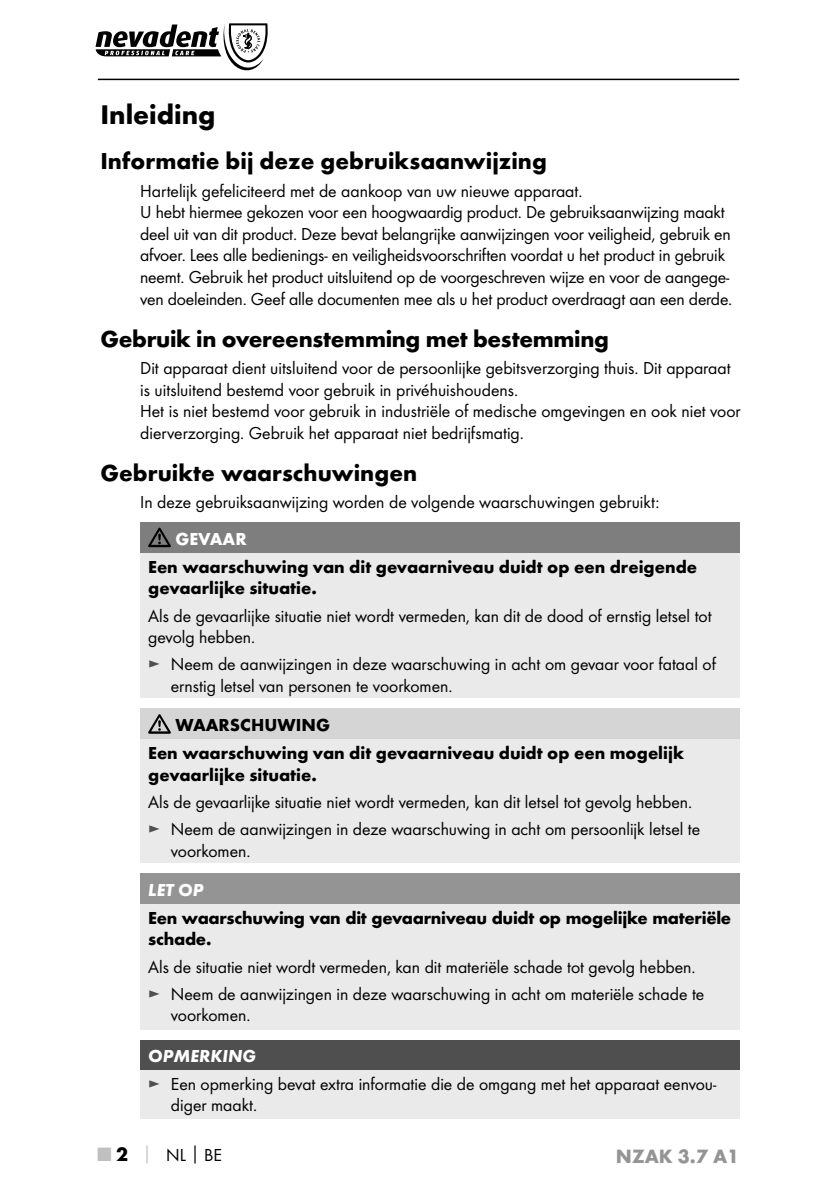
<style>
.page{position:relative;width:840px;height:1191px;background:#fff}
.page>*{position:absolute;margin:0;border:0;box-sizing:border-box;transform-origin:0 0}
.t1{font:700 28px "Futura";color:#000}
.t2{font:700 24px "Futura";color:#000}
.t3{font:700 20px "Futura";color:#949494}
.t4{font:18px/21.6px "Futura Boo";color:#000}
.t5{font:700 18px/21.6px "Futura";color:#000}
.t6{font:italic 700 18px "Futura";color:#fff}
.t7{font:700 18px "Futura";color:#fff}
.s1{color:#4f4f4f}
.s2{font-family:"Futura";font-weight:700;font-size:20px;color:#c0c0c0}
.s3{font-family:"Futura";font-weight:700;font-size:20px}
.s4{color:#c0c0c0}
</style>
<div class="page">
<hr style="left:98px;top:79px;width:640px;height:1px;background:#000">
<svg style="left:95px;top:23px;width:172px;height:47px"></svg>
<div style="left:140px;top:522px;width:598px;height:31px;background:#7e7e7e"></div>
<div style="left:140px;top:553px;width:598px;height:144px;background:#eaeaea"></div>
<svg style="left:148px;top:527px;width:23px;height:20px"></svg>
<div style="left:140px;top:708px;width:598px;height:31px;background:#d5d5d5"></div>
<div style="left:140px;top:739px;width:598px;height:123px;background:#eaeaea"></div>
<svg style="left:148px;top:714px;width:23px;height:19px"></svg>
<div style="left:140px;top:873px;width:598px;height:30px;background:#949494"></div>
<div style="left:140px;top:903px;width:598px;height:126px;background:#eaeaea"></div>
<div style="left:140px;top:1040px;width:598px;height:30px;background:#4f4f4f"></div>
<div style="left:140px;top:1070px;width:598px;height:49px;background:#eaeaea"></div>
<h1 class="t1" style="left:100px;top:97px;width:116px">Inleiding</h1>
<h2 class="t2" style="left:100px;top:146px;width:447px">Informatie bij deze gebruiksaanwijzing</h2>
<p class="t4" style="left:140px;top:180px;width:591px">Hartelijk gefeliciteerd met de aankoop van uw nieuwe apparaat.<br>U hebt hiermee gekozen voor een hoogwaardig product. De gebruiksaanwijzing maakt deel uit van dit product. Deze bevat belangrijke aanwijzingen voor veiligheid, gebruik en afvoer. Lees alle bedienings- en veiligheidsvoorschriften voordat u het product in gebruik neemt. Gebruik het product uitsluitend op de voorgeschreven wijze en voor de aangege&shy;ven doeleinden. Geef alle documenten mee als u het product overdraagt aan een derde.</p>
<h2 class="t2" style="left:100px;top:324px;width:509px">Gebruik in overeenstemming met bestemming</h2>
<p class="t4" style="left:140px;top:357px;width:601px">Dit apparaat dient uitsluitend voor de persoonlijke gebitsverzorging thuis. Dit apparaat is uitsluitend bestemd voor gebruik in privéhuishoudens.<br>Het is niet bestemd voor gebruik in industriële of medische omgevingen en ook niet voor dierverzorging. Gebruik het apparaat niet bedrijfsmatig.</p>
<h2 class="t2" style="left:100px;top:458px;width:318px">Gebruikte waarschuwingen</h2>
<p class="t4" style="left:140px;top:491px;width:520px">In deze gebruiksaanwijzing worden de volgende waarschuwingen gebruikt:</p>
<p class="t7" style="left:175px;top:527px;width:73px">GEVAAR</p>
<p class="t5" style="left:148px;top:555px;width:550px">Een waarschuwing van dit gevaarniveau duidt op een dreigende gevaarlijke situatie.</p>
<p class="t4" style="left:148px;top:604px;width:564px">Als de gevaarlijke situatie niet wordt vermeden, kan dit de dood of ernstig letsel tot gevolg hebben.</p>
<p class="t4" style="left:171px;top:653px;width:546px;text-indent:-23px"><span class="s1">►</span> Neem de aanwijzingen in deze waarschuwing in acht om gevaar voor fataal of ernstig letsel van personen te voorkomen.</p>
<p class="t5" style="left:148px;top:711px;width:537px;line-height:27.8px;text-indent:27px">WAARSCHUWING<br>Een waarschuwing van dit gevaarniveau duidt op een mogelijk</p>
<p class="t5" style="left:148px;top:763px;width:168px">gevaarlijke situatie.</p>
<p class="t4" style="left:148px;top:788px;width:553px;line-height:27.2px">Als de gevaarlijke situatie niet wordt vermeden, kan dit letsel tot gevolg hebben. <span class="s1">►</span> Neem de aanwijzingen in deze waarschuwing in acht om persoonlijk letsel te</p>
<p class="t4" style="left:171px;top:840px;width:79px">voorkomen.</p>
<p class="t6" style="left:148px;top:878px;width:57px">LET OP</p>
<p class="t5" style="left:148px;top:906px;width:584px">Een waarschuwing van dit gevaarniveau duidt op mogelijke materiële schade.</p>
<p class="t4" style="left:148px;top:952px;width:557px;line-height:27.2px">Als de situatie niet wordt vermeden, kan dit materiële schade tot gevolg hebben. <span class="s1">►</span> Neem de aanwijzingen in deze waarschuwing in acht om materiële schade te</p>
<p class="t4" style="left:171px;top:1004px;width:79px">voorkomen.</p>
<p class="t6" style="left:148px;top:1045px;width:109px">OPMERKING</p>
<p class="t4" style="left:171px;top:1072px;width:546px;text-indent:-23px"><span class="s1">►</span> Een opmerking bevat extra informatie die de omgang met het apparaat eenvou&shy;diger maakt.</p>
<p class="t4" style="left:98px;top:1144px;width:125px"><span class="s2">■</span> <span class="s3">2</span> <span class="s4">│</span> NL│BE</p>
<p class="t3" style="left:615px;top:1143px;width:125px">NZAK 3.7 A1</p>
</div>
